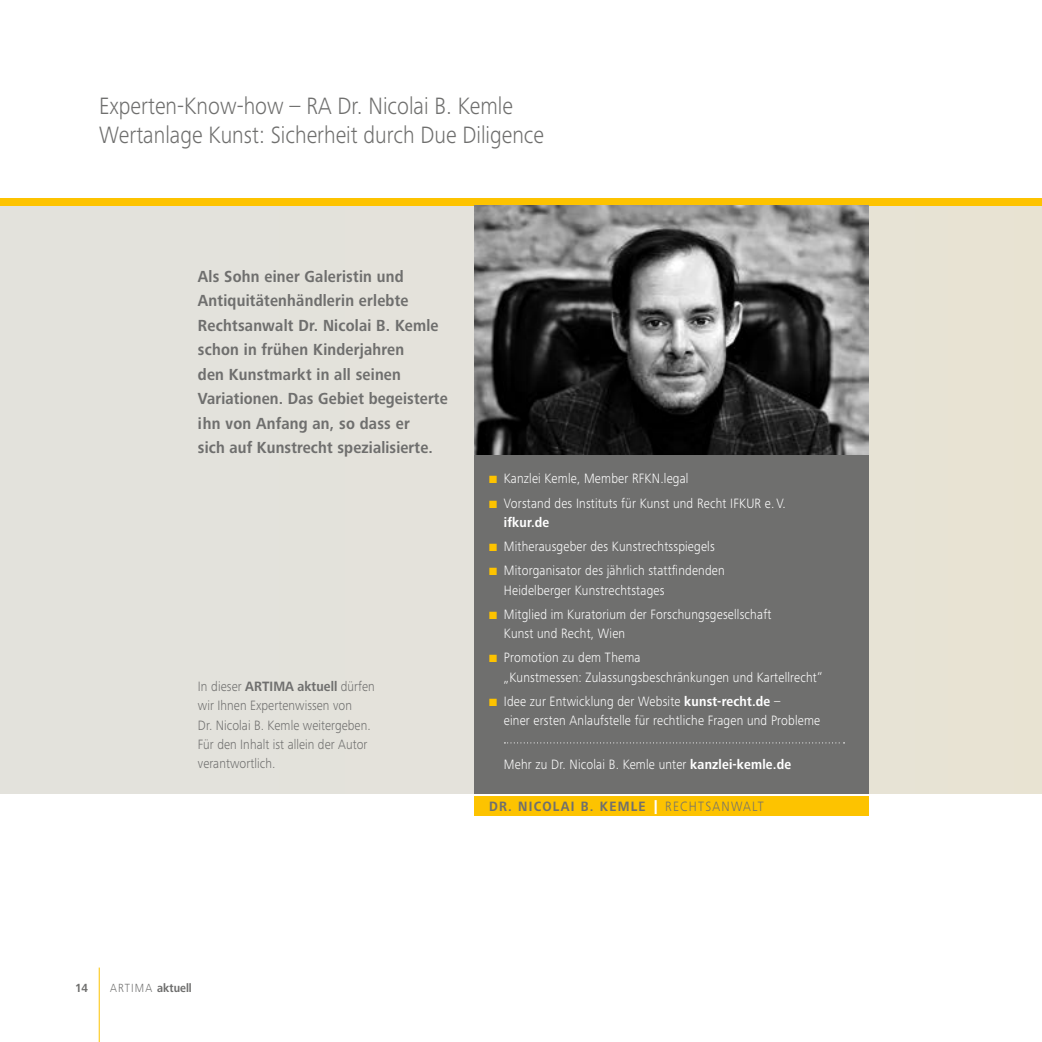
<style>
.page{position:relative;width:1042px;height:1042px;background:#fff}
.page>*{position:absolute;margin:0;border:0;box-sizing:border-box;transform-origin:0 0}
.t1{font:300 24.5px/29.4px "Frutiger Next Pro";color:#6f6f6e;scale:.9 1}
.t2{font:700 16.62px/24.5px "Frutiger Next Pro";letter-spacing:.015em;color:#6f6f6e;scale:.9 1}
.t3{font:300 14px/19.2px "Frutiger Next Pro";letter-spacing:.015em;color:#fff;scale:.9 1}
.t4{font:300 14px/19.2px "Frutiger Next Pro";letter-spacing:.005em;color:#6f6f6e;scale:.9 1}
.t5{font:700 14px "Frutiger Next Pro";letter-spacing:.1em;color:#6f6f6e;scale:.9 1}
.t6{font:700 12.25px "Frutiger Next Pro";color:#6f6f6e;scale:.9 1}
.s1{font-weight:700}
.s2{color:#fdc300}
.s3{font-weight:900;color:#fff}
.s4{font-weight:300}
</style>
<div class="page">
<div style="left:0;top:206px;width:1042px;height:588px;background:#e3e2db"></div>
<div style="left:0;top:198px;width:1042px;height:8px;background:#fdc300"></div>
<hr style="left:99px;top:967px;width:1px;height:75px;background:#fdc300">
<div style="left:474px;top:796px;width:395px;height:20px;background:#fdc300"></div>
<div style="left:474px;top:442px;width:395px;height:352px;background:#6f6f6e"></div>
<svg style="left:504px;top:742px;width:340px;height:1px"></svg>
<img style="left:474px;top:206px;width:395px;height:248px">
<h1 class="t1" style="left:99px;top:91px;width:496px">Experten-Know-how – RA Dr. Nicolai B. Kemle<br>Wertanlage Kunst: Sicherheit durch Due Diligence</h1>
<p class="t2" style="left:198px;top:264px;width:279px">Als Sohn einer Galeristin und<br>Antiquitätenhändlerin erlebte<br>Rechtsanwalt Dr. Nicolai B. Kemle schon in frühen Kinderjahren<br>den Kunstmarkt in all seinen<br>Variationen. Das Gebiet begeisterte ihn von Anfang an, so dass er<br>sich auf Kunstrecht spezialisierte.</p>
<p class="t4" style="left:198px;top:677px;width:198px">In dieser <span class="s1">ARTIMA aktuell</span> dürfen wir Ihnen Expertenwissen von<br>Dr. Nicolai B. Kemle weitergeben.<br>Für den Inhalt ist allein der Autor verantwortlich.</p>
<p class="t3" style="left:489px;top:469px;width:223px"><span class="s2">■</span> Kanzlei Kemle, Member RFKN.legal</p>
<p class="t3" style="left:504px;top:493px;width:315px;text-indent:-15px"><span class="s2">■</span> Vorstand des Instituts für Kunst und Recht IFKUR e. V. <span class="s1">ifkur.de</span></p>
<p class="t3" style="left:489px;top:537px;width:252px"><span class="s2">■</span> Mitherausgeber des Kunstrechtsspiegels</p>
<p class="t3" style="left:504px;top:561px;width:247px;text-indent:-15px"><span class="s2">■</span> Mitorganisator des jährlich stattfindenden<br>Heidelberger Kunstrechtstages</p>
<p class="t3" style="left:504px;top:604px;width:299px;text-indent:-15px"><span class="s2">■</span> Mitglied im Kuratorium der Forschungsgesellschaft<br>Kunst und Recht, Wien</p>
<p class="t3" style="left:504px;top:648px;width:355px;text-indent:-15px"><span class="s2">■</span> Promotion zu dem Thema<br>„Kunstmessen: Zulassungsbeschränkungen und Kartellrecht“</p>
<p class="t3" style="left:504px;top:691px;width:353px;text-indent:-15px"><span class="s2">■</span> Idee zur Entwicklung der Website <span class="s1">kunst-recht.de</span> –<br>einer ersten Anlaufstelle für rechtliche Fragen und Probleme</p>
<p class="t3" style="left:504px;top:755px;width:321px">Mehr zu Dr. Nicolai B. Kemle unter <span class="s1">kanzlei-kemle.de</span></p>
<p class="t5" style="left:489px;top:798px;width:307px">DR. NICOLAI B. KEMLE <span class="s3">|</span> <span class="s4">RECHTSANWALT</span></p>
<p class="t6" style="left:75px;top:980px;width:16px">14</p>
<p class="t6" style="left:110px;top:980px;width:92px"><span class="s4">ARTIMA</span> aktuell</p>
</div>
